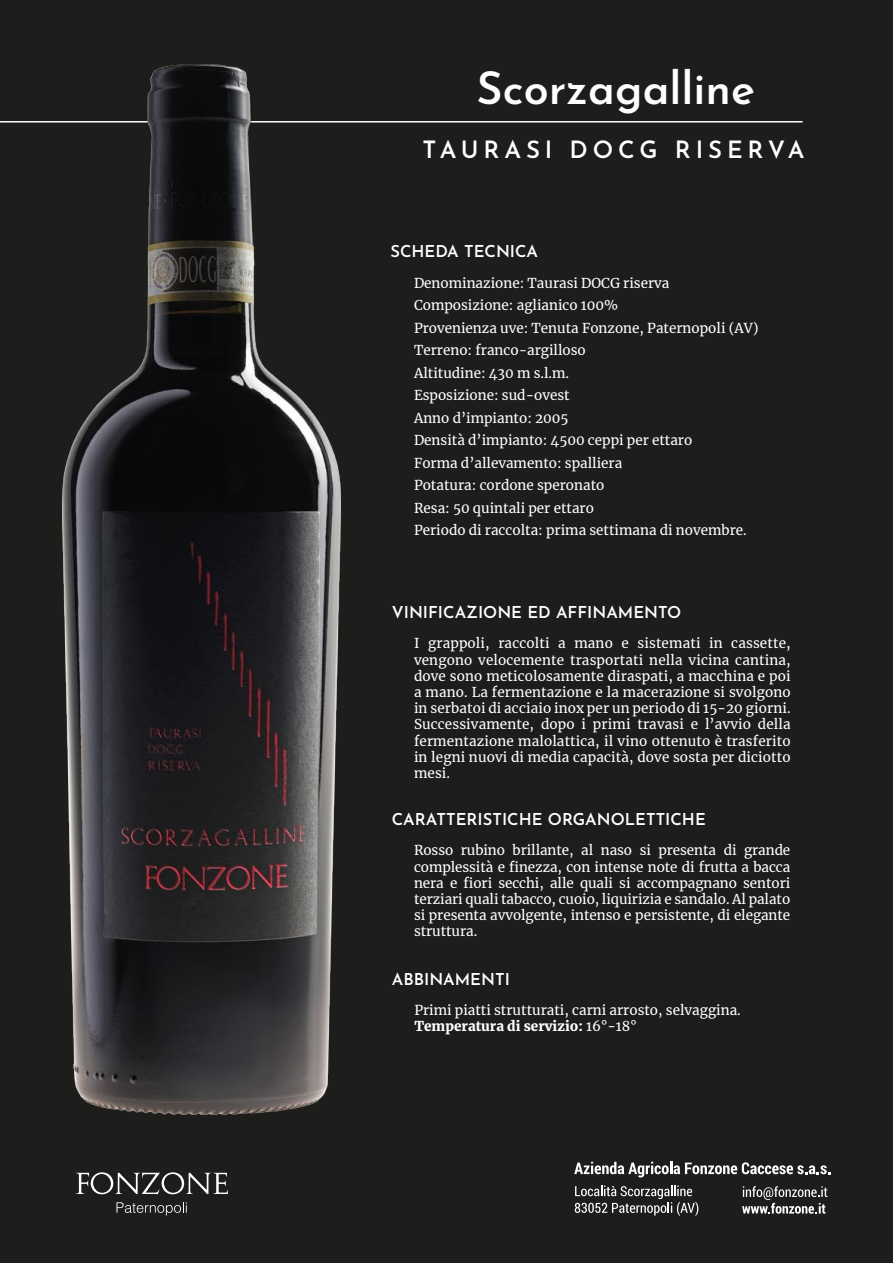
<style>
.page{position:relative;width:893px;height:1263px;background:#1d1d1b}
.page>*{position:absolute;margin:0;border:0;box-sizing:border-box;transform-origin:0 0}
.t1{font:100 45px "Josefin Sans";color:#fff}
.t2{font:100 24px "Josefin Sans";letter-spacing:.2em;color:#fff}
.t3{font:100 16.5px "Josefin Sans";color:#fff}
.t4{font:13.5px/16.2px "Merriweather";color:#fff}
.s1{font-weight:900}
</style>
<div class="page">
<svg style="left:574px;top:1162px;width:256px;height:15px"></svg>
<svg style="left:575px;top:1185px;width:123px;height:31px"></svg>
<svg style="left:742px;top:1186px;width:85px;height:28px"></svg>
<hr style="left:0;top:121px;width:803px;height:2px;background:#fff">
<img style="left:63px;top:64px;width:277px;height:1050px">
<svg style="left:75px;top:1172px;width:153px;height:22px"></svg>
<svg style="left:116px;top:1202px;width:71px;height:13px"></svg>
<h1 class="t1" style="left:477px;top:55px;width:280px">Scorzagalline</h1>
<h2 class="t2" style="left:422px;top:132px;width:383px">TAURASI DOCG RISERVA</h2>
<p class="t3" style="left:390px;top:239px;width:149px">SCHEDA TECNICA</p>
<p class="t4" style="left:414px;top:271px;width:346px;line-height:22.5px">Denominazione: Taurasi DOCG riserva Composizione: aglianico 100%<br>Provenienza uve: Tenuta Fonzone, Paternopoli (AV)<br>Terreno: franco-argilloso<br>Altitudine: 430 m s.l.m.<br>Esposizione: sud-ovest<br>Anno d’impianto: 2005<br>Densità d’impianto: 4500 ceppi per ettaro<br>Forma d’allevamento: spalliera<br>Potatura: cordone speronato<br>Resa: 50 quintali per ettaro<br>Periodo di raccolta: prima settimana di novembre.</p>
<p class="t3" style="left:392px;top:600px;width:291px">VINIFICAZIONE ED AFFINAMENTO</p>
<p class="t4" style="left:414px;top:635px;width:378px;text-align:justify">I grappoli, raccolti a mano e sistemati in cassette, vengono velocemente trasportati nella vicina cantina, dove sono meticolosamente diraspati, a macchina e poi a mano. La fermentazione e la macerazione si svolgono in serbatoi di acciaio inox per un periodo di 15-20 giorni.<br>Successivamente, dopo i primi travasi e l’avvio della fermentazione malolattica, il vino ottenuto è trasferito in legni nuovi di media capacità, dove sosta per diciotto mesi.</p>
<p class="t3" style="left:392px;top:807px;width:316px">CARATTERISTICHE ORGANOLETTICHE</p>
<p class="t4" style="left:414px;top:842px;width:378px;text-align:justify">Rosso rubino brillante, al naso si presenta di grande complessità e finezza, con intense note di frutta a bacca nera e fiori secchi, alle quali si accompagnano sentori terziari quali tabacco, cuoio, liquirizia e sandalo. Al palato si presenta avvolgente, intenso e persistente, di elegante struttura.</p>
<p class="t3" style="left:392px;top:967px;width:120px">ABBINAMENTI</p>
<p class="t4" style="left:414px;top:1001px;width:328px">Primi piatti strutturati, carni arrosto, selvaggina.<br><span class="s1">Temperatura di servizio:</span> 16°-18°</p>
</div>
